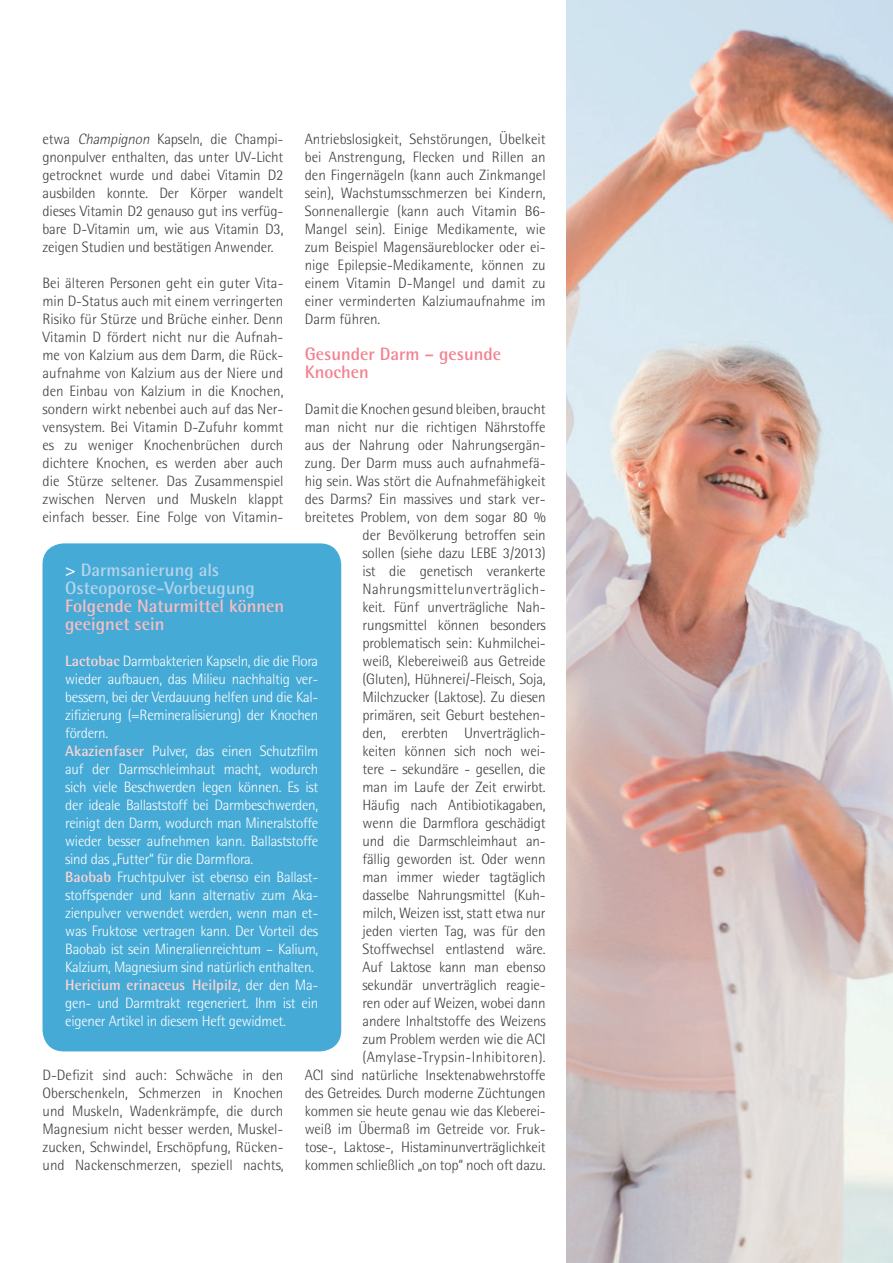
<style>
.page{position:relative;width:893px;height:1263px;background:#fff}
.page>*{position:absolute;margin:0;border:0;box-sizing:border-box;transform-origin:0 0}
.t1{font:700 18px/18px "AT Rotis Semi Sans";color:#b3d5ea}
.t2{font:700 18px/18px "AT Rotis Semi Sans";color:#f9bec1}
.t3{font:700 18px/18px "AT Rotis Semi Sans";color:#f38291}
.t4{font:300 15px/18px "AT Rotis Semi Sans";letter-spacing:-.01em;color:#3e3e3f;text-align:justify}
.t5{font:300 15px/18px "AT Rotis Semi Sans";letter-spacing:-.02em;color:#fff}
.s1{font-style:italic}
.s2{color:#fff}
.s3{font-weight:700;color:#fbd4d3}
</style>
<div class="page">
<img style="left:567px;top:0;width:326px;height:1263px">
<div style="left:43px;top:543px;width:298px;height:508px;background:#46aad6;border-radius:21px"></div>
<p class="t4" style="left:305px;top:131px;width:242px">Antriebslosigkeit, Sehstörungen, Übelkeit bei Anstrengung, Flecken und Rillen an den Fingernägeln (kann auch Zinkmangel sein), Wachstumsschmerzen bei Kindern, Sonnenallergie (kann auch Vitamin B6- Mangel sein). Einige Medikamente, wie zum Beispiel Magensäureblocker oder ei&shy;nige Epilepsie-Medikamente, können zu einem Vitamin D-Mangel und damit zu einer verminderten Kalziumaufnahme im Darm führen.</p>
<p class="t3" style="left:305px;top:347px;width:198px">Gesunder Darm – gesunde<br>Knochen</p>
<p class="t4" style="left:305px;top:401px;width:242px;text-align:right">Damit die Knochen gesund bleiben, braucht man nicht nur die richtigen Nährstoffe aus der Nahrung oder Nahrungsergän&shy;zung. Der Darm muss auch aufnahmefä&shy;hig sein. Was stört die Aufnahmefähigkeit des Darms? Ein massives und stark ver&shy;breitetes Problem, von dem sogar 80 % der Bevölkerung betroffen sein<br>sollen (siehe dazu LEBE 3/2013)<br>ist die genetisch verankerte Nahrungsmittelunverträglich-<br>keit. Fünf unverträgliche Nah&shy;rungsmittel können besonders problematisch sein: Kuhmilchei-<br>weiß, Klebereiweiß aus Getreide<br>(Gluten), Hühnerei/-Fleisch, Soja, Milchzucker (Laktose). Zu diesen<br>primären, seit Geburt bestehen-<br>den, ererbten Unverträglich-<br>keiten können sich noch wei-<br>tere – sekundäre - gesellen, die<br>man im Laufe der Zeit erwirbt.<br>Häufig nach Antibiotikagaben,<br>wenn die Darmflora geschädigt<br>und die Darmschleimhaut an-<br>fällig geworden ist. Oder wenn<br>man immer wieder tagtäglich<br>dasselbe Nahrungsmittel (Kuh-<br>milch, Weizen isst, statt etwa nur<br>jeden vierten Tag, was für den Stoffwechsel entlastend wäre.<br>Auf Laktose kann man ebenso<br>sekundär unverträglich reagie-<br>ren oder auf Weizen, wobei dann<br>andere Inhaltstoffe des Weizens<br>zum Problem werden wie die ACI (Amylase-Trypsin-Inhibitoren).<br>ACI sind natürliche Insektenabwehrstoffe des Getreides. Durch moderne Züchtungen kommen sie heute genau wie das Kleberei&shy;weiß im Übermaß im Getreide vor. Fruk&shy;tose-, Laktose-, Histaminunverträglichkeit kommen schließlich „on top“ noch oft dazu.</p>
<p class="t4" style="left:43px;top:131px;width:242px">etwa <span class="s1">Champignon</span> Kapseln, die Champi&shy;gnonpulver enthalten, das unter UV-Licht getrocknet wurde und dabei Vitamin D2 ausbilden konnte. Der Körper wandelt dieses Vitamin D2 genauso gut ins verfüg&shy;bare D-Vitamin um, wie aus Vitamin D3, zeigen Studien und bestätigen Anwender.</p>
<p class="t4" style="left:43px;top:275px;width:242px">Bei älteren Personen geht ein guter Vita&shy;min D-Status auch mit einem verringerten Risiko für Stürze und Brüche einher. Denn Vitamin D fördert nicht nur die Aufnah&shy;me von Kalzium aus dem Darm, die Rück&shy;aufnahme von Kalzium aus der Niere und den Einbau von Kalzium in die Knochen, sondern wirkt nebenbei auch auf das Ner&shy;vensystem. Bei Vitamin D-Zufuhr kommt es zu weniger Knochenbrüchen durch dichtere Knochen, es werden aber auch die Stürze seltener. Das Zusammenspiel zwischen Nerven und Muskeln klappt einfach besser. Eine Folge von Vitamin-</p>
<p class="t1" style="left:65px;top:563px;width:191px"><span class="s2">&gt;</span> Darmsanierung als<br>Osteoporose-Vorbeugung</p>
<p class="t2" style="left:65px;top:599px;width:220px">Folgende Naturmittel können geeignet sein</p>
<p class="t5" style="left:65px;top:653px;width:254px"><span class="s3">Lactobac</span> Darmbakterien Kapseln, die die Flora wieder aufbauen, das Milieu nachhaltig ver&shy;bessern, bei der Verdauung helfen und die Kal&shy;zifizierung (=Remineralisierung) der Knochen fördern.<br><span class="s3">Akazienfaser</span> Pulver, das einen Schutzfilm auf der Darmschleimhaut macht, wodurch sich viele Beschwerden legen können. Es ist der ideale Ballaststoff bei Darmbeschwerden, reinigt den Darm, wodurch man Mineralstoffe wieder besser aufnehmen kann. Ballaststoffe sind das „Futter“ für die Darmflora.<br><span class="s3">Baobab</span> Fruchtpulver ist ebenso ein Ballast&shy;stoffspender und kann alternativ zum Aka&shy;zienpulver verwendet werden, wenn man et&shy;was Fruktose vertragen kann. Der Vorteil des Baobab ist sein Mineralienreichtum – Kalium, Kalzium, Magnesium sind natürlich enthalten.<br><span class="s3">Hericium erinaceus Heilpilz</span>, der den Ma&shy;gen- und Darmtrakt regeneriert. Ihm ist ein eigener Artikel in diesem Heft gewidmet.</p>
<p class="t4" style="left:43px;top:1067px;width:242px">D-Defizit sind auch: Schwäche in den Oberschenkeln, Schmerzen in Knochen und Muskeln, Wadenkrämpfe, die durch Magnesium nicht besser werden, Muskel&shy;zucken, Schwindel, Erschöpfung, Rücken&shy;und Nackenschmerzen, speziell nachts,</p>
</div>
